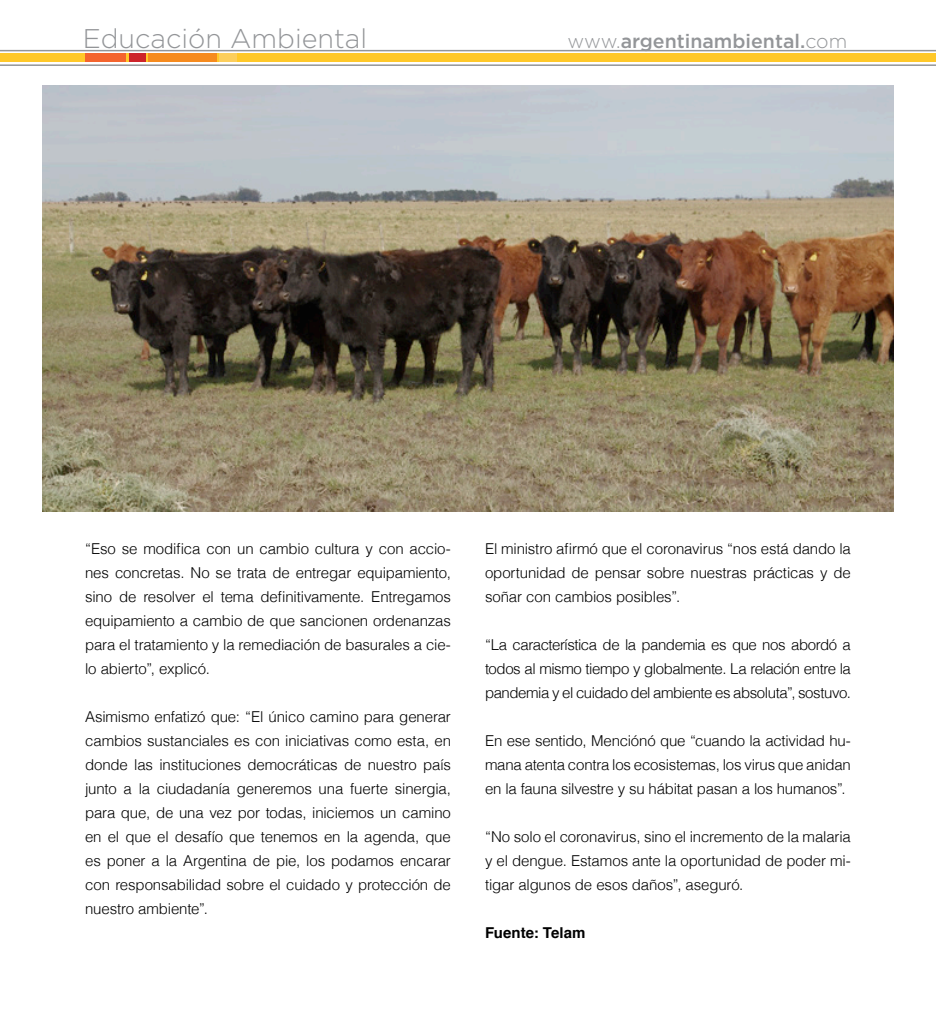
<style>
.page{position:relative;width:936px;height:1021px;background:#fff}
.page>*{position:absolute;margin:0;border:0;box-sizing:border-box;transform-origin:0 0}
.t1{font:300 27px "Gotham";color:#939598}
.t2{font:500 19.5px "Gotham";color:#939598}
.t3{font:300 15px/24px "Helvetica";letter-spacing:-.015em;color:#000;text-align:justify}
.t4{font:700 15px "Helvetica";color:#000}
.s1{font-weight:300}
</style>
<div class="page">
<hr style="left:0;top:50px;width:935px;height:1px;background:#939598">
<div style="left:0;top:54px;width:935px;height:8px;background:#ffc829"></div>
<div style="left:148px;top:54px;width:69px;height:8px;background:#f68b1e"></div>
<div style="left:220px;top:54px;width:17px;height:8px;background:#fcce5c"></div>
<div style="left:129px;top:54px;width:16px;height:8px;background:#cd242a"></div>
<div style="left:86px;top:54px;width:40px;height:8px;background:#f4642e"></div>
<hr style="left:0;top:64px;width:935px;height:2px;background:#939598">
<img style="left:43px;top:85px;width:850px;height:427px">
<p class="t1" style="left:83px;top:22px;width:286px">Educación Ambiental</p>
<p class="t2" style="left:567px;top:29px;width:281px"><span class="s1">www.</span>argentinambiental.<span class="s1">com</span></p>
<p class="t3" style="left:85px;top:535px;width:367px">“Eso se modifica con un cambio cultura y con accio&shy;nes concretas. No se trata de entregar equipamiento, sino de resolver el tema definitivamente. Entregamos equipamiento a cambio de que sancionen ordenanzas para el tratamiento y la remediación de basurales a cie&shy;lo abierto”, explicó.</p>
<p class="t3" style="left:85px;top:703px;width:367px">Asimismo enfatizó que: “El único camino para generar cambios sustanciales es con iniciativas como esta, en donde las instituciones democráticas de nuestro país junto a la ciudadanía generemos una fuerte sinergia, para que, de una vez por todas, iniciemos un camino en el que el desafío que tenemos en la agenda, que es poner a la Argentina de pie, los podamos encarar con responsabilidad sobre el cuidado y protección de nuestro ambiente”.</p>
<p class="t3" style="left:485px;top:535px;width:367px">El ministro afirmó que el coronavirus “nos está dando la oportunidad de pensar sobre nuestras prácticas y de soñar con cambios posibles”.</p>
<p class="t3" style="left:485px;top:631px;width:367px">“La característica de la pandemia es que nos abordó a todos al mismo tiempo y globalmente. La relación entre la pandemia y el cuidado del ambiente es absoluta”, sostuvo.</p>
<p class="t3" style="left:485px;top:727px;width:367px">En ese sentido, Menciónó que “cuando la actividad hu&shy;mana atenta contra los ecosistemas, los virus que anidan en la fauna silvestre y su hábitat pasan a los humanos”.</p>
<p class="t3" style="left:485px;top:823px;width:367px">“No solo el coronavirus, sino el incremento de la malaria y el dengue. Estamos ante la oportunidad de poder mi&shy;tigar algunos de esos daños”, aseguró.</p>
<p class="t4" style="left:485px;top:920px;width:102px">Fuente: Telam</p>
</div>
